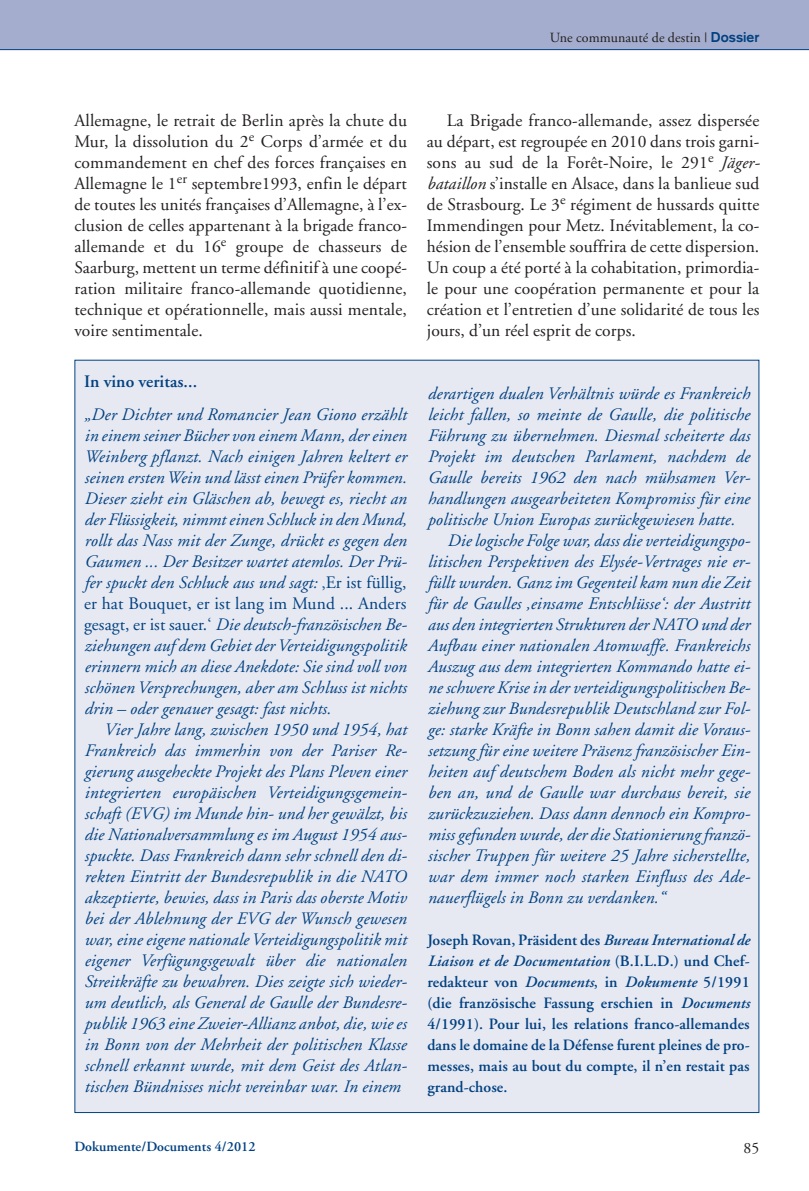
<style>
.page{position:relative;width:809px;height:1191px;background:#fff}
.page>*{position:absolute;margin:0;border:0;box-sizing:border-box;transform-origin:0 0}
.t1{font:italic 17.5px/21px "Adobe Garamond";letter-spacing:.005em;color:#014181;text-align:justify}
.t2{font:17.5px/21px "Adobe Garamond";letter-spacing:.005em;color:#231f20;text-align:justify}
.t3{font:600 17.5px "Adobe Garamond";letter-spacing:.005em;color:#014181}
.t4{font:600 15.75px/21px "Adobe Garamond";letter-spacing:.01em;color:#014181;text-align:justify}
.t5{font:15.75px "Adobe Garamond";color:#231f20}
.t6{font:14px "Adobe Garamond";letter-spacing:.005em;color:#231f20}
.t7{font:600 14px "Adobe Garamond";letter-spacing:.005em;color:#014181}
.s1{font-family:"Akzidenz Grotesk";font-weight:700;color:#014181}
.s2{font-style:italic}
.s3{font-style:normal}
</style>
<div class="page">
<div style="left:0;top:0;width:809px;height:50px;background:#a4adcd"></div>
<hr style="left:0;top:49px;width:809px;height:1px;background:#014181">
<div style="left:75px;top:360px;width:683px;height:752px;background:#e7e9f2"></div>
<p class="t6" style="left:549px;top:32px;width:211px">Une communauté de destin | <span class="s1">Dossier</span></p>
<p class="t2" style="left:74px;top:111px;width:334px">Allemagne, le retrait de Berlin après la chute du Mur, la dissolution du 2<sup>e</sup> Corps d’armée et du commandement en chef des forces françaises en Allemagne le 1<sup>er</sup> septembre1993, enfin le départ de toutes les unités françaises d’Allemagne, à l’ex&shy;clusion de celles appartenant à la brigade franco&shy;allemande et du 16<sup>e</sup> groupe de chasseurs de Saarburg, mettent un terme définitif à une coopé&shy;ration militaire franco-allemande quotidienne, technique et opérationnelle, mais aussi mentale, voire sentimentale.</p>
<p class="t2" style="left:427px;top:111px;width:335px;text-indent:20px">La Brigade franco-allemande, assez dispersée au départ, est regroupée en 2010 dans trois garni&shy;sons au sud de la Forêt-Noire, le 291<sup>e</sup> <span class="s2">Jäger&shy;bataillon</span> s’installe en Alsace, dans la banlieue sud de Strasbourg. Le 3<sup>e</sup> régiment de hussards quitte Immendingen pour Metz. Inévitablement, la co&shy;hésion de l’ensemble souffrira de cette dispersion.<br>Un coup a été porté à la cohabitation, primordia&shy;le pour une coopération permanente et pour la création et l’entretien d’une solidarité de tous les jours, d’un réel esprit de corps.</p>
<p class="t3" style="left:84px;top:374px;width:115px">In vino veritas...</p>
<p class="t1" style="left:84px;top:406px;width:324px">„Der Dichter und Romancier Jean Giono erzählt in einem seiner Bücher von einem Mann, der einen Weinberg pflanzt. Nach einigen Jahren keltert er seinen erstenWein und lässt einen Prüfer kommen.<br>Dieser zieht ein Gläschen ab, bewegt es, riecht an der Flüssigkeit, nimmt einen Schluck in den Mund, rollt das Nass mit der Zunge, drückt es gegen den Gaumen ... Der Besitzer wartet atemlos. Der Prü&shy;fer spuckt den Schluck aus und sagt: <span class="s3">‚Er ist füllig, er hat Bouquet, er ist lang im Mund ... Anders gesagt, er ist sauer.‘</span> Die deutsch-französischen Be&shy;ziehungen auf dem Gebiet derVerteidigungspolitik erinnern mich an diese Anekdote: Sie sind voll von schönen Versprechungen, aber am Schluss ist nichts drin – oder genauer gesagt: fast nichts.</p>
<p class="t1" style="left:84px;top:721px;width:324px;text-indent:20px">Vier Jahre lang, zwischen 1950 und 1954, hat Frankreich das immerhin von der Pariser Re&shy;gierung ausgeheckte Projekt des Plans Pleven einer integrierten europäischen Verteidigungsgemein&shy;schaft (EVG) im Munde hin- und her gewälzt, bis die Nationalversammlung es im August 1954 aus&shy;spuckte. Dass Frankreich dann sehr schnell den di&shy;rekten Eintritt der Bundesrepublik in die NATO akzeptierte, bewies, dass in Paris das oberste Motiv bei der Ablehnung der EVG der Wunsch gewesen war, eine eigene nationaleVerteidigungspolitik mit eigener Verfügungsgewalt über die nationalen Streitkräfte zu bewahren. Dies zeigte sich wieder&shy;um deutlich, als General de Gaulle der Bundesre&shy;publik 1963 eine Zweier-Allianz anbot, die, wie es in Bonn von der Mehrheit der politischen Klasse schnell erkannt wurde, mit dem Geist des Atlan&shy;tischen Bündnisses nicht vereinbar war. In einem</p>
<p class="t1" style="left:427px;top:385px;width:324px">derartigen dualen Verhältnis würde es Frankreich</p>
<p class="t1" style="left:427px;top:406px;width:324px">leicht fallen, so meinte de Gaulle, die politische</p>
<p class="t1" style="left:427px;top:427px;width:324px">Führung zu übernehmen. Diesmal scheiterte das</p>
<p class="t1" style="left:427px;top:448px;width:324px">Projekt im deutschen Parlament, nachdem de</p>
<p class="t1" style="left:427px;top:469px;width:324px">Gaulle bereits 1962 den nach mühsamen Ver-</p>
<p class="t1" style="left:427px;top:490px;width:324px">handlungen ausgearbeiteten Kompromiss für eine</p>
<p class="t1" style="left:427px;top:511px;width:309px">politische Union Europas zurückgewiesen hatte.</p>
<p class="t1" style="left:447px;top:532px;width:305px">Die logische Folge war, dass die verteidigungspo-</p>
<p class="t1" style="left:427px;top:553px;width:324px">litischen Perspektiven des Elysée-Vertrages nie er-</p>
<p class="t1" style="left:427px;top:574px;width:324px">füllt wurden. Ganz im Gegenteil kam nun die Zeit</p>
<p class="t1" style="left:427px;top:595px;width:324px">für de Gaulles ‚einsame Entschlüsse‘: der Austritt</p>
<p class="t1" style="left:427px;top:616px;width:324px">aus den integrierten Strukturen der NATO und der</p>
<p class="t1" style="left:427px;top:637px;width:324px">Aufbau einer nationalen Atomwaffe. Frankreichs</p>
<p class="t1" style="left:427px;top:658px;width:324px">Auszug aus dem integrierten Kommando hatte ei-</p>
<p class="t1" style="left:427px;top:679px;width:324px">ne schwere Krise in der verteidigungspolitischen Be-</p>
<p class="t1" style="left:427px;top:700px;width:324px">ziehung zur Bundesrepublik Deutschland zur Fol-</p>
<p class="t1" style="left:427px;top:721px;width:324px">ge: starke Kräfte in Bonn sahen damit die Voraus-</p>
<p class="t1" style="left:427px;top:742px;width:324px">setzung für eine weitere Präsenz französischer Ein-</p>
<p class="t1" style="left:427px;top:763px;width:324px">heiten auf deutschem Boden als nicht mehr gege-</p>
<p class="t1" style="left:427px;top:784px;width:324px">ben an, und de Gaulle war durchaus bereit, sie</p>
<p class="t1" style="left:427px;top:805px;width:324px">zurückzuziehen. Dass dann dennoch ein Kompro-</p>
<p class="t1" style="left:427px;top:826px;width:324px">miss gefunden wurde, der die Stationierungfranzö-</p>
<p class="t1" style="left:427px;top:847px;width:324px">sischer Truppen für weitere 25 Jahre sicherstellte,</p>
<p class="t1" style="left:427px;top:868px;width:324px">war dem immer noch starken Einfluss des Ade-</p>
<p class="t1" style="left:427px;top:889px;width:239px">nauerflügels in Bonn zu verdanken.“</p>
<p class="t4" style="left:427px;top:931px;width:324px">Joseph Rovan, Präsident des <span class="s2">Bureau International de Liaison et de Documentation</span> (B.I.L.D.) und Chef&shy;redakteur von <span class="s2">Documents</span>, in <span class="s2">Dokumente</span> 5/1991 (die französische Fassung erschien in <span class="s2">Documents </span>4/1991). Pour lui, les relations franco-allemandes dans le domaine de la Défense furent pleines de pro&shy;messes, mais au bout du compte, il n’en restait pas grand-chose.</p>
<p class="t7" style="left:74px;top:1141px;width:183px">Dokumente/Documents 4/2012</p>
<p class="t5" style="left:743px;top:1141px;width:17px">85</p>
</div>
